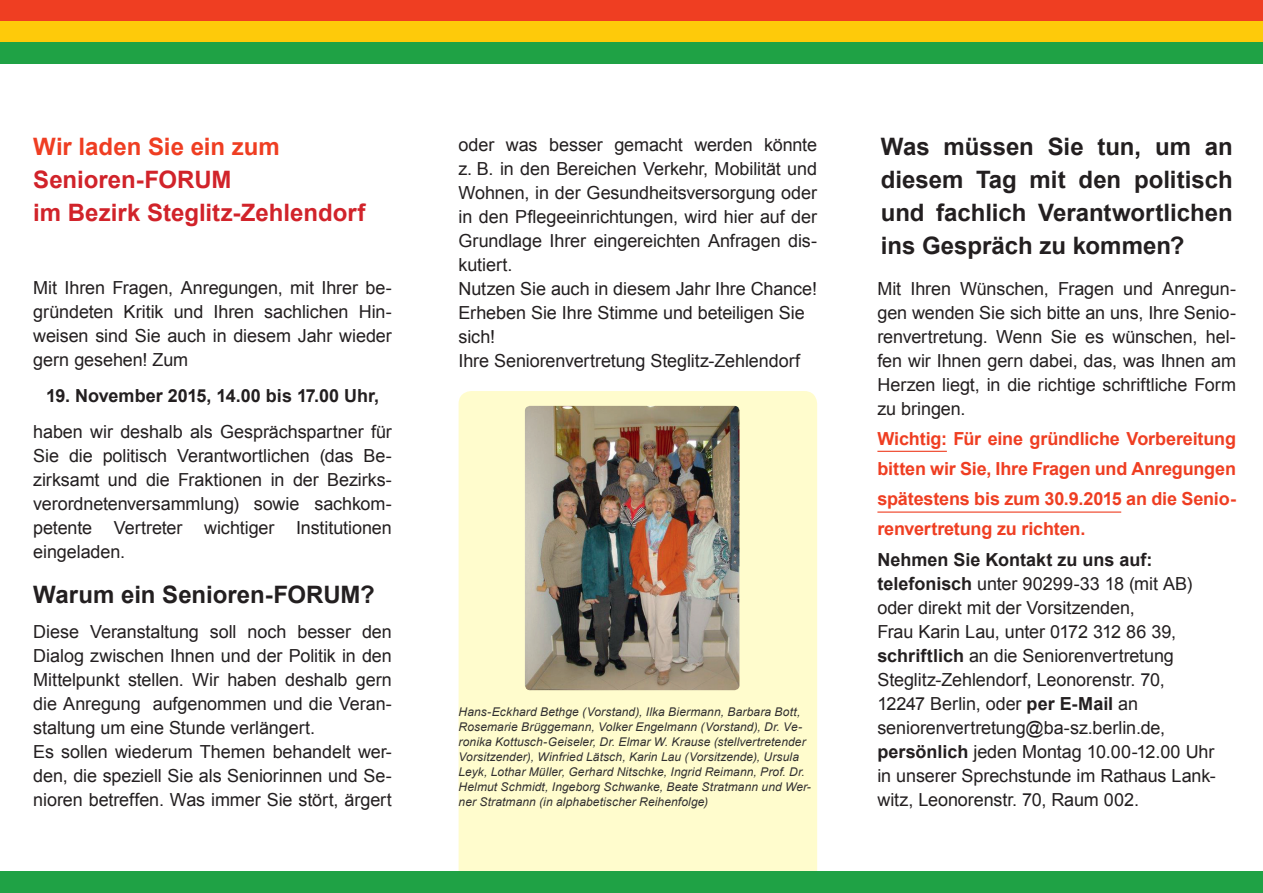
<style>
.page{position:relative;width:1263px;height:893px;background:#fff}
.page>*{position:absolute;margin:0;border:0;box-sizing:border-box;transform-origin:0 0}
.t1{font:700 24px/33px "Arial";color:#231f20;text-align:justify}
.t2{font:700 24px/33px "Arial";color:#d1232a}
.t3{font:700 24px "Arial";color:#ef3e22}
.t4{font:18px/24px "Arial";letter-spacing:-.005em;color:#231f20;text-align:justify}
.t5{font:700 18px/30px "Arial";letter-spacing:-.01em;color:#ef3e22;text-align:justify}
.t6{font:700 18px "Arial";color:#231f20}
.t7{font:italic 12px/15px "Arial";letter-spacing:.01em;color:#312f30}
.s1{font-weight:700}
</style>
<div class="page">
<div style="left:459px;top:391px;width:358px;height:481px;background:#fffccd"></div>
<div style="left:0;top:0;width:1263px;height:21px;background:#ef3e22"></div>
<div style="left:0;top:21px;width:1263px;height:22px;background:#feca0a"></div>
<div style="left:0;top:43px;width:1263px;height:21px;background:#1fa245"></div>
<div style="left:0;top:872px;width:1263px;height:21px;background:#1fa245"></div>
<img style="left:525px;top:406px;width:214px;height:284px">
<hr style="left:877px;top:451px;width:70px;height:1px;background:#ef3e22">
<hr style="left:877px;top:511px;width:244px;height:2px;background:#ef3e22">
<h1 class="t3" style="left:33px;top:131px;width:248px">Wir laden Sie ein zum</h1>
<h1 class="t2" style="left:33px;top:164px;width:334px">Senioren-Forum<br>im Bezirk Steglitz-Zehlendorf</h1>
<p class="t4" style="left:33px;top:276px;width:360px">Mit Ihren Fragen, Anregungen, mit Ihrer be&shy;gründeten Kritik und Ihren sachlichen Hin&shy;weisen sind Sie auch in diesem Jahr wieder gern gesehen! Zum</p>
<p class="t6" style="left:46px;top:384px;width:334px">19. November 2015, 14.00 bis 17.00 Uhr,</p>
<p class="t4" style="left:33px;top:420px;width:360px">haben wir deshalb als Gesprächspartner für Sie die politisch Verantwortlichen (das Be&shy;zirksamt und die Fraktionen in der Bezirks&shy;verordnetenversammlung) sowie sachkom&shy;petente Vertreter wichtiger Institutionen eingeladen.</p>
<h1 class="t1" style="left:33px;top:578px;width:343px">Warum ein Senioren-Forum?</h1>
<p class="t4" style="left:33px;top:620px;width:360px;text-align:left">Diese Veranstaltung soll noch besser den Dialog zwischen Ihnen und der Politik in den Mittelpunkt stellen. Wir haben deshalb gern die Anregung aufgenommen und die Veran&shy;staltung um eine Stunde verlängert.<br>Es sollen wiederum Themen behandelt wer&shy;den, die speziell Sie als Seniorinnen und Se&shy;nioren betreffen. Was immer Sie stört, ärgert</p>
<p class="t4" style="left:458px;top:133px;width:360px;text-align:left">oder was besser gemacht werden könnte z. B. in den Bereichen Verkehr, Mobilität und Wohnen, in der Gesundheitsversorgung oder in den Pflegeeinrichtungen, wird hier auf der Grundlage Ihrer eingereichten Anfragen dis&shy;kutiert.<br>Nutzen Sie auch in diesem Jahr Ihre Chance!<br>Erheben Sie Ihre Stimme und beteiligen Sie sich!<br>Ihre Seniorenvertretung Steglitz-Zehlendorf</p>
<p class="t7" style="left:459px;top:704px;width:354px">Hans-Eckhard Bethge (Vorstand), Ilka Biermann, Barbara Bott, Rosemarie Brüggemann, Volker Engelmann (Vorstand), Dr. Ve&shy;ronika Kottusch-Geiseler, Dr. Elmar W. Krause (stellvertretender Vorsitzender), Winfried Lätsch, Karin Lau (Vorsitzende), Ursula Leyk, Lothar Müller, Gerhard Nitschke, Ingrid Reimann, Prof. Dr.<br>Helmut Schmidt, Ingeborg Schwanke, Beate Stratmann und Wer&shy;ner Stratmann (in alphabetischer Reihenfolge)</p>
<h1 class="t1" style="left:881px;top:131px;width:353px">Was müssen Sie tun, um an diesem Tag mit den politisch und fachlich Verantwortlichen ins Gespräch zu kommen?</h1>
<p class="t4" style="left:877px;top:276px;width:360px">Mit Ihren Wünschen, Fragen und Anregun&shy;gen wenden Sie sich bitte an uns, Ihre Senio&shy;renvertretung. Wenn Sie es wünschen, hel&shy;fen wir Ihnen gern dabei, das, was Ihnen am Herzen liegt, in die richtige schriftliche Form zu bringen.</p>
<p class="t5" style="left:877px;top:424px;width:360px">Wichtig: Für eine gründliche Vorbereitung bitten wir Sie, Ihre Fragen und Anregungen spätestens bis zum 30.9.2015 an die Senio&shy;renvertretung zu richten.</p>
<p class="t4" style="left:877px;top:548px;width:340px;text-align:left"><span class="s1">Nehmen Sie Kontakt zu uns auf: telefonisch</span> unter 90299-33 18 (mit AB) oder direkt mit der Vorsitzenden,<br>Frau Karin Lau, unter 0172 312 86 39, <span class="s1">schriftlich</span> an die Seniorenvertretung Steglitz-Zehlendorf, Leonorenstr. 70, 12247 Berlin, oder <span class="s1">per E-Mail</span> an seniorenvertretung@ba-sz.berlin.de, <span class="s1">persönlich</span> jeden Montag 10.00-12.00 Uhr in unserer Sprechstunde im Rathaus Lank&shy;witz, Leonorenstr. 70, Raum 002.</p>
</div>
